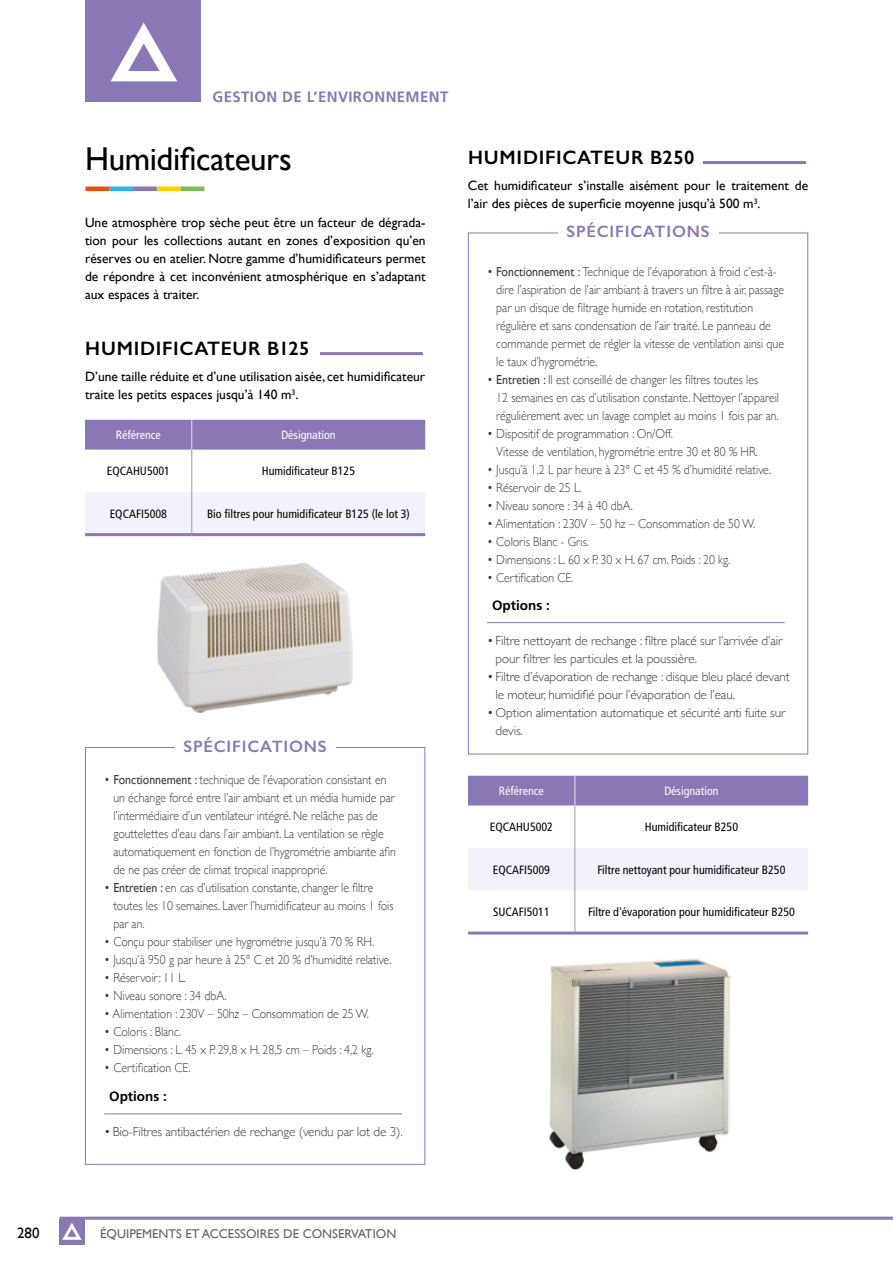
<style>
.page{position:relative;width:893px;height:1263px;background:#fff}
.page>*{position:absolute;margin:0;border:0;box-sizing:border-box;transform-origin:0 0}
.t1{font:33px "Gill Sans";letter-spacing:-.01em;color:#000}
.t2{font:600 19.5px "Gill Sans";letter-spacing:.035em;color:#000}
.t3{font:600 16.5px "Gill Sans";letter-spacing:.05em;color:#8a78b6}
.t4{font:700 15px "Frutiger LT Std";letter-spacing:.025em;color:#8a78b6}
.t5{font:15px "Gill Sans";color:#000}
.t6{font:13.5px/18px "Gill Sans";color:#000}
.t7{font:700 13.5px "Frutiger LT Std";color:#000}
.t8{font:300 13.2px/18px "Gill Sans";color:#3c3c3b;scale:.9 1}
.t9{font:300 13.2px/18px "Gill Sans";color:#3c3c3b}
.t10{font:12.75px "Gill Sans";color:#646363}
.t11{font:condensed 12px "Frutiger LT Std";color:#000}
.t12{font:condensed 12px "Frutiger LT Std";color:#fff}
.s1{font-weight:400}
</style>
<div class="page">
<div style="left:60px;top:1219px;width:25px;height:26px;background:#8a78b6"></div>
<div style="left:85px;top:0;width:115px;height:101px;background:#8a78b6"></div>
<hr style="left:60px;top:1216px;width:833px;height:3px;background:#8a78b6">
<svg style="left:110px;top:22px;width:67px;height:60px"></svg>
<svg style="left:62px;top:1222px;width:20px;height:18px"></svg>
<hr style="left:320px;top:352px;width:103px;height:3px;background:#8a78b6">
<div style="left:85px;top:420px;width:340px;height:30px;background:#8a78b6"></div>
<div style="left:85px;top:492px;width:340px;height:41px;background:#f3f1f9"></div>
<hr style="left:191px;top:450px;width:1px;height:42px;background:#9d9d9c">
<hr style="left:191px;top:492px;width:1px;height:41px;background:#9d9d9c">
<hr style="left:191px;top:420px;width:1px;height:30px;background:#e7e3f3">
<hr style="left:85px;top:533px;width:107px;height:3px;background:#8a78b6">
<hr style="left:192px;top:533px;width:233px;height:3px;background:#8a78b6">
<img style="left:157px;top:562px;width:196px;height:151px">
<hr style="left:85px;top:187px;width:24px;height:4px;background:#e9500e">
<hr style="left:109px;top:187px;width:24px;height:4px;background:#2fb4e9">
<hr style="left:133px;top:187px;width:24px;height:4px;background:#8a78b6">
<hr style="left:157px;top:187px;width:24px;height:4px;background:#ffd000">
<hr style="left:181px;top:187px;width:23px;height:4px;background:#7bbb58">
<svg style="left:468px;top:848px;width:340px;height:83px"></svg>
<hr style="left:574px;top:805px;width:1px;height:43px;background:#9d9d9c">
<hr style="left:574px;top:848px;width:1px;height:42px;background:#9d9d9c">
<hr style="left:574px;top:890px;width:1px;height:41px;background:#9d9d9c">
<div style="left:468px;top:776px;width:340px;height:29px;background:#8a78b6"></div>
<hr style="left:468px;top:931px;width:107px;height:3px;background:#8a78b6">
<hr style="left:575px;top:931px;width:233px;height:3px;background:#8a78b6">
<hr style="left:703px;top:161px;width:103px;height:3px;background:#8a78b6">
<hr style="left:487px;top:622px;width:298px;height:1px;background:#8a78b6">
<hr style="left:104px;top:1113px;width:298px;height:1px;background:#8a78b6">
<img style="left:549px;top:958px;width:180px;height:211px">
<p class="t4" style="left:213px;top:88px;width:237px">GESTION DE L’ENVIRONNEMENT</p>
<h1 class="t1" style="left:85px;top:139px;width:208px">Humidificateurs</h1>
<p class="t6" style="left:85px;top:214px;width:342px;text-align:justify">Une atmosphère trop sèche peut être un facteur de dégrada&shy;tion pour les collections autant en zones d’exposition qu’en réserves ou en atelier. Notre gamme d’humidificateurs permet de répondre à cet inconvénient atmosphérique en s’adaptant aux espaces à traiter.</p>
<h2 class="t2" style="left:85px;top:337px;width:226px">HUMIDIFICATEUR B125</h2>
<p class="t6" style="left:85px;top:368px;width:342px">D’une taille réduite et d’une utilisation aisée, cet humidificateur traite les petits espaces jusqu’à 140 m<sup>3</sup>.</p>
<p class="t12" style="left:116px;top:428px;width:46px">Référence</p>
<p class="t12" style="left:281px;top:428px;width:56px">Désignation</p>
<p class="t11" style="left:107px;top:464px;width:65px">EQCAHU5001</p>
<p class="t11" style="left:262px;top:464px;width:95px">Humidificateur B125</p>
<p class="t11" style="left:110px;top:507px;width:59px">EQCAFI5008</p>
<p class="t11" style="left:207px;top:507px;width:204px">Bio filtres pour humidificateur B125 (le lot 3)</p>
<p class="t3" style="left:183px;top:736px;width:145px">SPÉCIFICATIONS</p>
<p class="t8" style="left:113px;top:770px;width:315px;text-indent:-9px">• <span class="s1">Fonctionnement :</span> technique de l’évaporation consistant en un échange forcé entre l’air ambiant et un média humide par l’intermédiaire d’un ventilateur intégré. Ne relâche pas de gouttelettes d’eau dans l’air ambiant. La ventilation se règle automatiquement en fonction de l’hygrométrie ambiante afin de ne pas créer de climat tropical inapproprié.</p>
<p class="t8" style="left:113px;top:878px;width:313px;text-indent:-9px">• <span class="s1">Entretien :</span> en cas d’utilisation constante, changer le filtre toutes les 10 semaines. Laver l’humidificateur au moins 1 fois par an.</p>
<p class="t8" style="left:104px;top:932px;width:301px">• Conçu pour stabiliser une hygrométrie jusqu’à 70 % RH.</p>
<p class="t8" style="left:104px;top:950px;width:321px">• Jusqu’à 950 g par heure à 25° C et 20 % d’humidité relative.</p>
<p class="t8" style="left:104px;top:968px;width:92px">• Réservoir: 11 L.</p>
<p class="t8" style="left:104px;top:985px;width:137px">• Niveau sonore : 34 dbA.</p>
<p class="t8" style="left:104px;top:1003px;width:296px">• Alimentation : 230V – 50hz – Consommation de 25 W.</p>
<p class="t8" style="left:104px;top:1021px;width:87px">• Coloris : Blanc.</p>
<p class="t8" style="left:104px;top:1039px;width:301px">• Dimensions : L. 45 x P. 29,8 x H. 28,5 cm – Poids : 4,2 kg.</p>
<p class="t8" style="left:104px;top:1057px;width:97px">• Certification CE.</p>
<p class="t7" style="left:109px;top:1088px;width:59px">Options :</p>
<p class="t9" style="left:104px;top:1122px;width:300px">• Bio-Filtres antibactérien de rechange (vendu par lot de 3).</p>
<h2 class="t2" style="left:468px;top:146px;width:228px">HUMIDIFICATEUR B250</h2>
<p class="t6" style="left:468px;top:177px;width:342px">Cet humidificateur s’installe aisément pour le traitement de l’air des pièces de superficie moyenne jusqu’à 500 m<sup>3</sup>.</p>
<p class="t3" style="left:566px;top:222px;width:145px">SPÉCIFICATIONS</p>
<p class="t8" style="left:496px;top:262px;width:321px;text-indent:-9px">• <span class="s1">Fonctionnement :</span> Technique de l’évaporation à froid c’est-à&shy;dire l’aspiration de l’air ambiant à travers un filtre à air, passage par un disque de filtrage humide en rotation, restitution régulière et sans condensation de l’air traité. Le panneau de commande permet de régler la vitesse de ventilation ainsi que le taux d’hygrométrie.</p>
<p class="t8" style="left:496px;top:370px;width:316px;text-indent:-9px">• <span class="s1">Entretien :</span> Il est conseillé de changer les filtres toutes les<br>12 semaines en cas d’utilisation constante. Nettoyer l’appareil régulièrement avec un lavage complet au moins 1 fois par an.</p>
<p class="t8" style="left:496px;top:424px;width:292px;text-indent:-9px">• Dispositif de programmation : On/Off.<br>Vitesse de ventilation, hygrométrie entre 30 et 80 % HR.</p>
<p class="t8" style="left:487px;top:460px;width:317px">• Jusqu’à 1,2 L par heure à 23° C et 45 % d’humidité relative.</p>
<p class="t8" style="left:487px;top:478px;width:107px">• Réservoir de 25 L.</p>
<p class="t8" style="left:487px;top:496px;width:163px">• Niveau sonore : 34 à 40 dbA.</p>
<p class="t8" style="left:487px;top:514px;width:299px">• Alimentation : 230V – 50 hz – Consommation de 50 W.</p>
<p class="t8" style="left:487px;top:532px;width:115px">• Coloris Blanc - Gris.</p>
<p class="t8" style="left:487px;top:550px;width:272px">• Dimensions : L. 60 x P. 30 x H. 67 cm. Poids : 20 kg.</p>
<p class="t8" style="left:487px;top:568px;width:97px">• Certification CE.</p>
<p class="t7" style="left:492px;top:597px;width:59px">Options :</p>
<p class="t9" style="left:496px;top:631px;width:288px;text-indent:-9px">• Filtre nettoyant de rechange : filtre placé sur l’arrivée d’air pour filtrer les particules et la poussière.</p>
<p class="t9" style="left:496px;top:667px;width:296px;text-indent:-9px">• Filtre d’évaporation de rechange : disque bleu placé devant le moteur, humidifié pour l’évaporation de l’eau.</p>
<p class="t9" style="left:496px;top:703px;width:291px;text-indent:-9px">• Option alimentation automatique et sécurité anti fuite sur devis.</p>
<p class="t12" style="left:499px;top:784px;width:46px">Référence</p>
<p class="t12" style="left:664px;top:784px;width:56px">Désignation</p>
<p class="t11" style="left:490px;top:820px;width:65px">EQCAHU5002</p>
<p class="t11" style="left:645px;top:820px;width:95px">Humidificateur B250</p>
<p class="t11" style="left:493px;top:863px;width:59px">EQCAFI5009</p>
<p class="t11" style="left:598px;top:863px;width:189px">Filtre nettoyant pour humidificateur B250</p>
<p class="t11" style="left:493px;top:905px;width:58px">SUCAFI5011</p>
<p class="t11" style="left:588px;top:905px;width:208px">Filtre d'évaporation pour humidificateur B250</p>
<p class="t5" style="left:17px;top:1224px;width:24px">280</p>
<p class="t10" style="left:100px;top:1226px;width:298px">ÉQUIPEMENTS ET ACCESSOIRES DE CONSERVATION</p>
</div>
